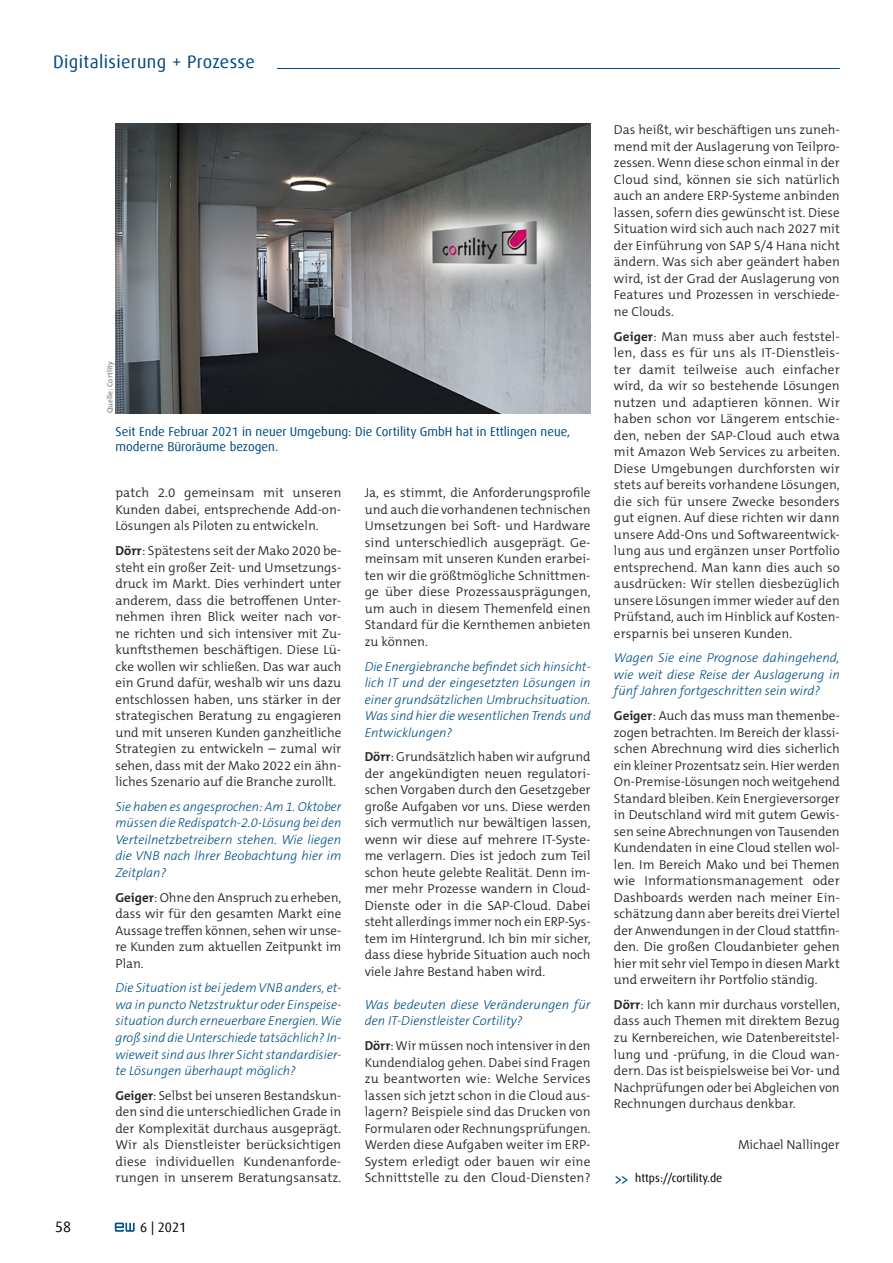
<style>
.page{position:relative;width:893px;height:1263px;background:#fff}
.page>*{position:absolute;margin:0;border:0;box-sizing:border-box;transform-origin:0 0}
.t1{font:18px "Dax Offc";letter-spacing:.02em;color:#00497f}
.t2{font:15px "Dax Offc";color:#000}
.t3{font:13.5px "Dax Offc";color:#000}
.t4{font:300 13.05px/16.5px "The Mix C5";color:#282827;text-align:justify}
.t5{font:italic 300 13.05px/16.5px "The Sans C5";color:#005084;text-align:justify}
.t6{font:12.75px/15.3px "Dax Offc";color:#00497f}
.t7{font:11.7px "Dax Offc";color:#000}
.t8{font:7.5px "The Mix C5";letter-spacing:.015em;color:#706f6f}
.s1{font-weight:700}
.s2{font-family:"The Mix C5";font-size:13.5px;color:#00497f}
</style>
<div class="page">
<svg style="left:115px;top:1222px;width:20px;height:10px"></svg>
<hr style="left:53px;top:68px;width:787px;height:1px;background:#00497f">
<img style="left:116px;top:124px;width:475px;height:289px">
<hr style="left:892px;top:976px;width:1px;height:208px;background:#005da9">
<hr style="left:892px;top:1195px;width:1px;height:51px;background:#005da9">
<div style="left:32px;top:0;width:245px;height:72px;background:#fff"></div>
<h1 class="t1" style="left:53px;top:50px;width:203px">Digitalisierung + Prozesse</h1>
<p class="t8" style="left:105px;top:413px;width:53px;rotate:-90deg">Quelle: Cortlity</p>
<p class="t6" style="left:116px;top:424px;width:457px">Seit Ende Februar 2021 in neuer Umgebung: Die Cortility GmbH hat in Ettlingen neue, moderne Büroräume bezogen.</p>
<p class="t4" style="left:115px;top:485px;width:227px">patch 2.0 gemeinsam mit unseren Kunden dabei, entsprechende Add-on-Lösungen als Piloten zu entwickeln.</p>
<p class="t4" style="left:115px;top:543px;width:227px"><span class="s1">Dörr</span>: Spätestens seit der Mako 2020 be&shy;steht ein großer Zeit- und Umsetzungs&shy;druck im Markt. Dies verhindert unter anderem, dass die betroffenen Unter&shy;nehmen ihren Blick weiter nach vor&shy;ne richten und sich intensiver mit Zu&shy;kunftsthemen beschäftigen. Diese Lü&shy;cke wollen wir schließen. Das war auch ein Grund dafür, weshalb wir uns dazu entschlossen haben, uns stärker in der strategischen Beratung zu engagieren und mit unseren Kunden ganzheitliche Strategien zu entwickeln – zumal wir sehen, dass mit der Mako 2022 ein ähn&shy;liches Szenario auf die Branche zurollt.</p>
<p class="t5" style="left:115px;top:798px;width:227px">Sie haben es angesprochen: Am 1. Oktober müssen die Redispatch-2.0-Lösung bei den Verteilnetzbetreibern stehen. Wie liegen die VNB nach lhrer Beobachtung hier im Zeitplan?</p>
<p class="t4" style="left:115px;top:889px;width:227px"><span class="s1">Geiger</span>: Ohne den Anspruch zu erheben, dass wir für den gesamten Markt eine Aussage treffen können, sehen wir unse&shy;re Kunden zum aktuellen Zeitpunkt im Plan.</p>
<p class="t5" style="left:115px;top:980px;width:227px">Die Situation ist bei jedem VNB anders, et&shy;wa in puncto Netzstruktur oder Einspeise&shy;situation durch erneuerbare Energien. Wie groß sind die Unterschiede tatsächlich? In&shy;wieweit sind aus Ihrer Sicht standardisier&shy;te Lösungen überhaupt möglich?</p>
<p class="t4" style="left:115px;top:1087px;width:227px"><span class="s1">Geiger</span>: Selbst bei unseren Bestandskun&shy;den sind die unterschiedlichen Grade in der Komplexität durchaus ausgeprägt.<br>Wir als Dienstleister berücksichtigen diese individuellen Kundenanforde&shy;rungen in unserem Beratungsansatz.</p>
<p class="t2" style="left:55px;top:1217px;width:17px">58</p>
<p class="t3" style="left:140px;top:1218px;width:48px">6 | 2021</p>
<p class="t4" style="left:365px;top:485px;width:227px">Ja, es stimmt, die Anforderungsprofile und auch die vorhandenen technischen Umsetzungen bei Soft- und Hardware sind unterschiedlich ausgeprägt. Ge&shy;meinsam mit unseren Kunden erarbei&shy;ten wir die größtmögliche Schnittmen&shy;ge über diese Prozessausprägungen, um auch in diesem Themenfeld einen Standard für die Kernthemen anbieten zu können.</p>
<p class="t5" style="left:365px;top:658px;width:227px">Die Energiebranche befindet sich hinsicht&shy;lich IT und der eingesetzten Lösungen in einer grundsätzlichen Umbruchsituation.<br>Was sind hier die wesentlichen Trends und Entwicklungen?</p>
<p class="t4" style="left:365px;top:749px;width:227px"><span class="s1">Dörr</span>: Grundsätzlich haben wir aufgrund der angekündigten neuen regulatori&shy;schen Vorgaben durch den Gesetzgeber große Aufgaben vor uns. Diese werden sich vermutlich nur bewältigen lassen, wenn wir diese auf mehrere IT-Syste&shy;me verlagern. Dies ist jedoch zum Teil schon heute gelebte Realität. Denn im&shy;mer mehr Prozesse wandern in Cloud-Dienste oder in die SAP-Cloud. Dabei steht allerdings immer noch ein ERP-Sys&shy;tem im Hintergrund. Ich bin mir sicher, dass diese hybride Situation auch noch viele Jahre Bestand haben wird.</p>
<p class="t5" style="left:365px;top:996px;width:227px">Was bedeuten diese Veränderungen für den IT-Dienstleister Cortility?</p>
<p class="t4" style="left:365px;top:1038px;width:227px"><span class="s1">Dörr</span>: Wir müssen noch intensiver in den Kundendialog gehen. Dabei sind Fragen zu beantworten wie: Welche Services lassen sich jetzt schon in die Cloud aus&shy;lagern? Beispiele sind das Drucken von Formularen oder Rechnungsprüfungen.<br>Werden diese Aufgaben weiter im ERP-System erledigt oder bauen wir eine Schnittstelle zu den Cloud-Diensten?</p>
<p class="t4" style="left:614px;top:122px;width:227px">Das heißt, wir beschäftigen uns zuneh&shy;mend mit der Auslagerung von Teilpro&shy;zessen. Wenn diese schon einmal in der Cloud sind, können sie sich natürlich auch an andere ERP-Systeme anbinden lassen, sofern dies gewünscht ist. Diese Situation wird sich auch nach 2027 mit der Einführung von SAP S/4 Hana nicht ändern. Was sich aber geändert haben wird, ist der Grad der Auslagerung von Features und Prozessen in verschiede&shy;ne Clouds.</p>
<p class="t4" style="left:614px;top:328px;width:227px"><span class="s1">Geiger</span>: Man muss aber auch feststel&shy;len, dass es für uns als IT-Dienstleis&shy;ter damit teilweise auch einfacher wird, da wir so bestehende Lösungen nutzen und adaptieren können. Wir haben schon vor Längerem entschie&shy;den, neben der SAP-Cloud auch etwa mit Amazon Web Services zu arbeiten.<br>Diese Umgebungen durchforsten wir stets auf bereits vorhandene Lösungen, die sich für unsere Zwecke besonders gut eignen. Auf diese richten wir dann unsere Add-Ons und Softwareentwick&shy;lung aus und ergänzen unser Portfolio entsprechend. Man kann dies auch so ausdrücken: Wir stellen diesbezüglich unsere Lösungen immer wieder auf den Prüfstand, auch im Hinblick auf Kosten&shy;ersparnis bei unseren Kunden.</p>
<p class="t5" style="left:614px;top:650px;width:227px">Wagen Sie eine Prognose dahingehend, wie weit diese Reise der Auslagerung in fünf Jahren fortgeschritten sein wird?</p>
<p class="t4" style="left:614px;top:708px;width:227px"><span class="s1">Geiger</span>: Auch das muss man themenbe&shy;zogen betrachten. Im Bereich der klassi&shy;schen Abrechnung wird dies sicherlich ein kleiner Prozentsatz sein. Hier werden On-Premise-Lösungen noch weitgehend Standard bleiben. Kein Energieversorger in Deutschland wird mit gutem Gewis&shy;sen seine Abrechnungen von Tausenden Kundendaten in eine Cloud stellen wol&shy;len. Im Bereich Mako und bei Themen wie Informationsmanagement oder Dashboards werden nach meiner Ein&shy;schätzung dann aber bereits drei Viertel der Anwendungen in der Cloud stattfin&shy;den. Die großen Cloudanbieter gehen hier mit sehr viel Tempo in diesen Markt und erweitern ihr Portfolio ständig.</p>
<p class="t4" style="left:614px;top:996px;width:227px"><span class="s1">Dörr</span>: Ich kann mir durchaus vorstellen, dass auch Themen mit direktem Bezug zu Kernbereichen, wie Datenbereitstel&shy;lung und -prüfung, in die Cloud wan&shy;dern. Das ist beispielsweise bei Vor- und Nachprüfungen oder bei Abgleichen von Rechnungen durchaus denkbar.</p>
<p class="t4" style="left:738px;top:1137px;width:103px">Michael Nallinger</p>
<p class="t7" style="left:614px;top:1171px;width:110px"><span class="s2">&gt;&gt;</span> https://cortility.de</p>
</div>
